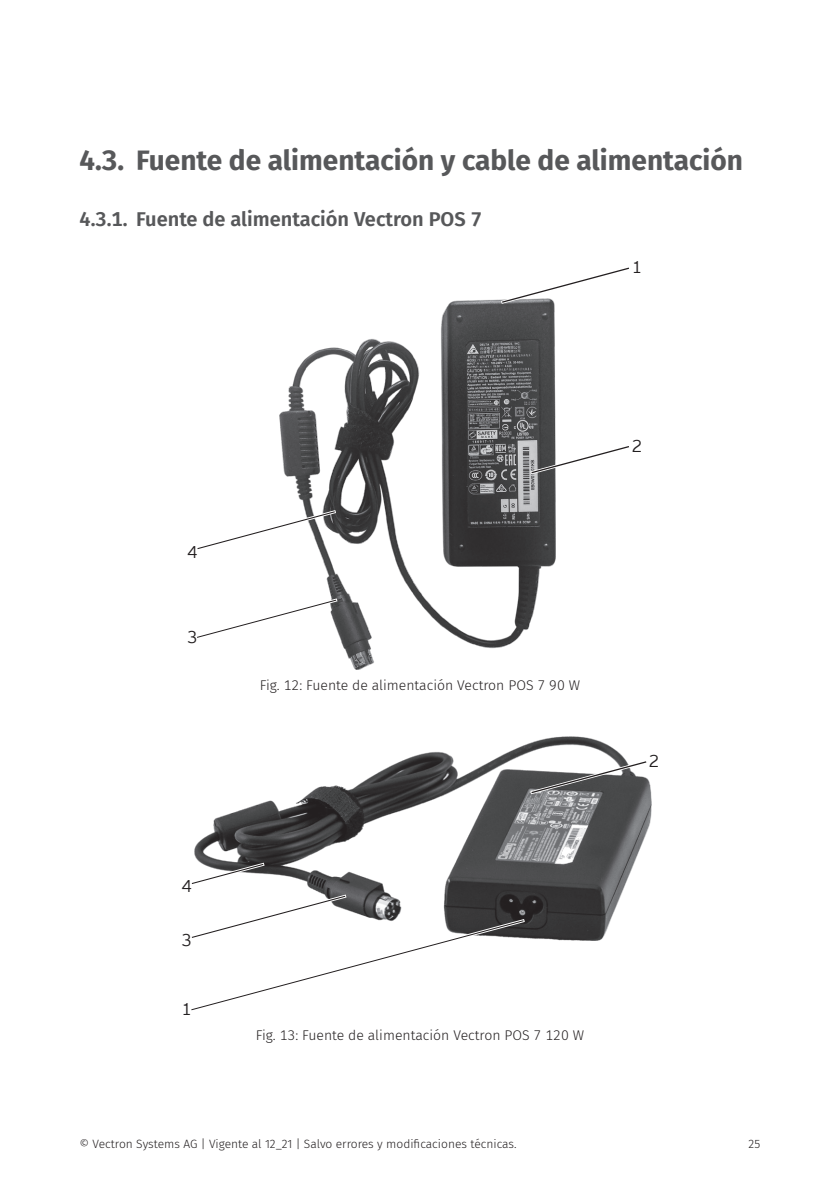
<style>
.page{position:relative;width:840px;height:1191px;background:#fff}
.page>*{position:absolute;margin:0;border:0;box-sizing:border-box;transform-origin:0 0}
.t1{font:700 28px "Fira Sans";color:#57585a}
.t2{font:600 20px "Fira Sans";color:#57585a}
.t3{font:300 17px "Vectron Interstate";color:#231f20}
.t4{font:300 14px "Fira Sans";color:#231f20}
.t5{font:300 12px "Fira Sans";color:#231f20}
</style>
<div class="page">
<img style="left:279px;top:299px;width:275px;height:370px">
<svg style="left:197px;top:508px;width:141px;height:44px"></svg>
<svg style="left:528px;top:443px;width:101px;height:33px"></svg>
<svg style="left:197px;top:596px;width:142px;height:45px"></svg>
<svg style="left:499px;top:267px;width:130px;height:39px"></svg>
<img style="left:195px;top:736px;width:456px;height:204px">
<svg style="left:528px;top:758px;width:121px;height:38px"></svg>
<svg style="left:191px;top:861px;width:335px;height:150px"></svg>
<p class="t1" style="left:79px;top:136px;width:664px">4.3. Fuente de alimentación y cable de alimentación</p>
<p class="t2" style="left:79px;top:202px;width:403px">4.3.1. Fuente de alimentación Vectron POS 7</p>
<p class="t3" style="left:631px;top:258px;width:12px">1</p>
<p class="t3" style="left:187px;top:542px;width:12px">4</p>
<p class="t3" style="left:187px;top:627px;width:12px">3</p>
<p class="t3" style="left:181px;top:876px;width:12px">4</p>
<p class="t3" style="left:181px;top:930px;width:12px">3</p>
<p class="t3" style="left:181px;top:999px;width:12px">1</p>
<p class="t3" style="left:631px;top:436px;width:12px">2</p>
<p class="t4" style="left:259px;top:675px;width:322px">Fig. 12: Fuente de alimentación Vectron POS 7 90 W</p>
<p class="t3" style="left:648px;top:751px;width:12px">2</p>
<p class="t4" style="left:256px;top:1025px;width:329px">Fig. 13: Fuente de alimentación Vectron POS 7 120 W</p>
<p class="t5" style="left:79px;top:1135px;width:438px">© Vectron Systems AG | Vigente al 12_21 | Salvo errores y modificaciones técnicas.</p>
<p class="t5" style="left:748px;top:1135px;width:13px">25</p>
</div>
